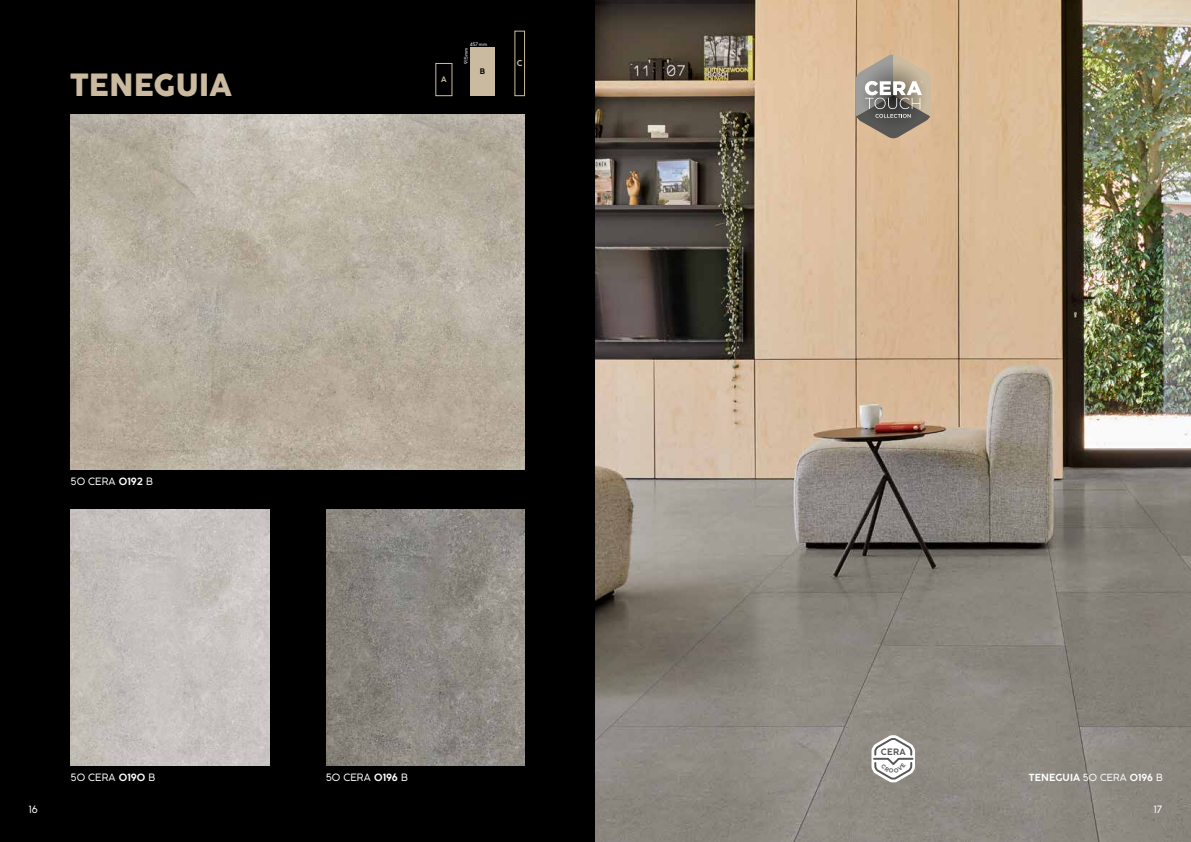
<style>
.page{position:relative;width:1191px;height:842px;background:#000}
.page>*{position:absolute;margin:0;border:0;box-sizing:border-box;transform-origin:0 0}
.t1{font:800 30px "Coco Gothic";letter-spacing:-.01em;color:#cabba0}
.t2{font:10px "Coco Gothic";color:#fff}
.t3{font:700 9.7px "Coco Gothic";letter-spacing:.01em;color:#fff}
.t4{font:700 8.7px "Coco Gothic";color:#575756}
.t5{font:700 8.1px "Coco Gothic";color:#cabba0}
.t6{font:700 7.5px "Coco Gothic";color:#cabba0}
.t7{font:700 7.5px "Coco Gothic";color:#000}
.t8{font:4.8px "Coco Gothic";color:#fff}
.s1{font-weight:700}
.s2{font-weight:400}
</style>
<div class="page">
<img style="left:595px;top:0;width:596px;height:842px">
<div style="left:827px;top:28px;width:132px;height:137px;background:#fff;opacity:.1"></div>
<svg style="left:855px;top:54px;width:76px;height:85px;background:#a29789"></svg>
<div style="left:514px;top:31px;width:11px;height:65px;border:1px solid #cabba0"></div>
<div style="left:435px;top:63px;width:17px;height:33px;border:1px solid #cabba0"></div>
<div style="left:470px;top:48px;width:25px;height:48px;background:#cabba0"></div>
<img style="left:326px;top:509px;width:198px;height:256px">
<img style="left:71px;top:509px;width:198px;height:256px">
<img style="left:71px;top:115px;width:453px;height:354px">
<svg style="left:871px;top:735px;width:44px;height:47px;background:#cdccca"></svg>
<h1 class="t1" style="left:69px;top:63px;width:164px">TENEGUIA</h1>
<p class="t6" style="left:441px;top:73px;width:7px">A</p>
<p class="t8" style="left:470px;top:40px;width:19px">457mm</p>
<p class="t8" style="left:462px;top:64px;width:18px;rotate:-90deg">915mm</p>
<p class="t7" style="left:480px;top:66px;width:7px">B</p>
<p class="t5" style="left:517px;top:57px;width:7px">C</p>
<p class="t2" style="left:71px;top:474px;width:83px">50 CERA <span class="s1">0192</span> B</p>
<p class="t2" style="left:71px;top:770px;width:86px">50 CERA <span class="s1">0190</span> B</p>
<p class="t2" style="left:326px;top:770px;width:83px">50 CERA <span class="s1">0196</span> B</p>
<p class="t4" style="left:880px;top:745px;width:26px">CERA</p>
<p class="t3" style="left:1028px;top:770px;width:135px">TENEGUIA <span class="s2">50 CERA</span> 0196 <span class="s2">B</span></p>
<p class="t2" style="left:28px;top:802px;width:11px">16</p>
<p class="t2" style="left:1153px;top:802px;width:11px">17</p>
</div>
